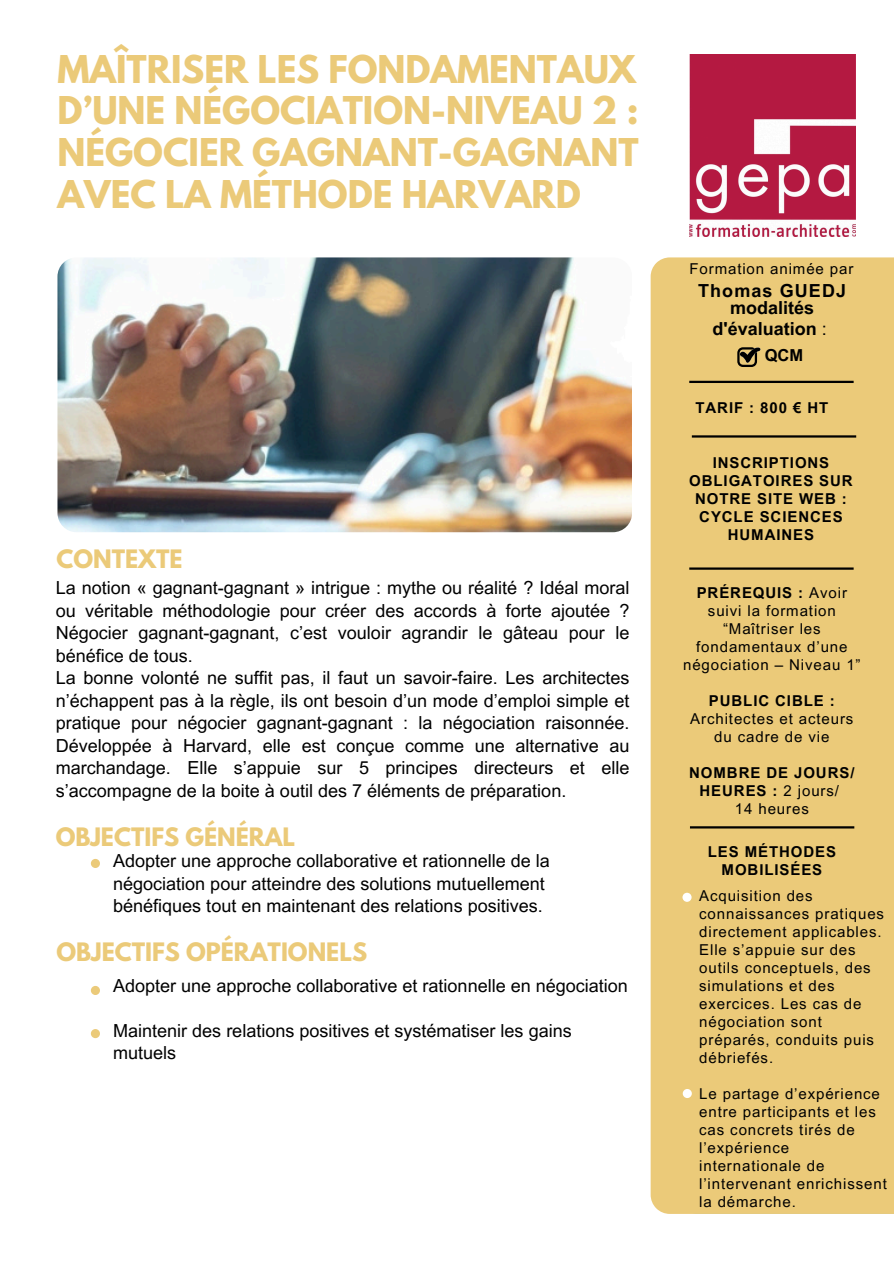
<style>
.page{position:relative;width:894px;height:1264px;background:#fff}
.page>*{position:absolute;margin:0;border:0;box-sizing:border-box;transform-origin:0 0}
.t1{font:700 33.9px/41.7px "League Spartan";color:#ebca79;text-align:justify}
.t2{font:700 22.5px "League Spartan";color:#ebca79}
.t3{font:18px/22.5px "Arial MT Pro";color:#000}
.t4{font:700 18px/21.3px "Arial MT Pro";color:#000;text-align:center}
.t5{font:700 18px "Arial MT Pro";letter-spacing:.06em;color:#000}
.t6{font:700 16.5px "Arial MT Pro";color:#000}
.t7{font:15px/18px "Arial MT Pro";letter-spacing:.06em;color:#000;text-align:center}
.t8{font:700 15px/18px "Arial MT Pro";letter-spacing:.06em;color:#000;text-align:center}
.s1{font-weight:400}
.s2{font-weight:700}
</style>
<div class="page">
<img style="left:57px;top:257px;width:574px;height:275px;border-radius:19px">
<img style="left:689px;top:54px;width:166px;height:183px">
<div style="left:91px;top:858px;width:9px;height:10px;background:#ebca79;border-radius:50%"></div>
<div style="left:91px;top:985px;width:9px;height:10px;background:#ebca79;border-radius:50%"></div>
<div style="left:91px;top:1029px;width:9px;height:9px;background:#ebca79;border-radius:50%"></div>
<div style="left:650px;top:257px;width:243px;height:956px;background:#ebca79"></div>
<hr style="left:689px;top:381px;width:164px;height:2px;background:#000">
<svg style="left:737px;top:347px;width:23px;height:20px"></svg>
<hr style="left:691px;top:435px;width:164px;height:2px;background:#000">
<hr style="left:689px;top:567px;width:164px;height:2px;background:#000">
<hr style="left:689px;top:826px;width:165px;height:2px;background:#000">
<div style="left:682px;top:892px;width:9px;height:9px;background:#fff;border-radius:50%"></div>
<svg style="left:682px;top:1088px;width:9px;height:10px"></svg>
<p class="t1" style="left:57px;top:53px;width:582px">MAÎTRISER LES FONDAMENTAUX D’UNE NÉGOCIATION-NIVEAU 2 :<br>NÉGOCIER GAGNANT-GAGNANT AVEC LA MÉTHODE HARVARD</p>
<h5 class="t2" style="left:56px;top:547px;width:128px">CONTEXTE</h5>
<h2 class="t3" style="left:56px;top:578px;width:575px">La notion « gagnant-gagnant » intrigue : mythe ou réalité ? Idéal moral ou véritable méthodologie pour créer des accords à forte ajoutée ?<br>Négocier gagnant-gagnant, c’est vouloir agrandir le gâteau pour le bénéfice de tous.<br>La bonne volonté ne suffit pas, il faut un savoir-faire. Les architectes n’échappent pas à la règle, ils ont besoin d’un mode d’emploi simple et pratique pour négocier gagnant-gagnant : la négociation raisonnée.<br>Développée à Harvard, elle est conçue comme une alternative au marchandage. Elle s’appuie sur 5 principes directeurs et elle s’accompagne de la boite à outil des 7 éléments de préparation.</h2>
<h2 class="t2" style="left:56px;top:826px;width:241px">OBJECTIFS GÉNÉRAL</h2>
<h5 class="t3" style="left:113px;top:852px;width:438px">Adopter une approche collaborative et rationnelle de la négociation pour atteindre des solutions mutuellement bénéfiques tout en maintenant des relations positives.</h5>
<h2 class="t2" style="left:56px;top:940px;width:312px">OBJECTIFS OPÉRATIONELS</h2>
<h5 class="t3" style="left:113px;top:976px;width:516px">Adopter une approche collaborative et rationnelle en négociation</h5>
<h5 class="t3" style="left:113px;top:1021px;width:460px">Maintenir des relations positives et systématiser les gains mutuels</h5>
<p class="t7" style="left:689px;top:261px;width:165px">Formation animée par</p>
<p class="t5" style="left:698px;top:283px;width:149px">Thomas GUEDJ</p>
<h6 class="t4" style="left:712px;top:299px;width:116px">modalités d'évaluation <span class="s1">:</span></h6>
<p class="t6" style="left:764px;top:349px;width:40px">QCM</p>
<p class="t8" style="left:695px;top:400px;width:134px">TARIF : 800 € HT</p>
<h4 class="t8" style="left:689px;top:455px;width:165px">INSCRIPTIONS<br>OBLIGATOIRES SUR<br>NOTRE SITE WEB :<br>CYCLE SCIENCES<br>HUMAINES</h4>
<h5 class="t7" style="left:683px;top:585px;width:179px"><span class="s2">PRÉREQUIS :</span> Avoir suivi la formation “Maîtriser les fondamentaux d’une négociation – Niveau 1”</h5>
<h3 class="t7" style="left:690px;top:693px;width:165px"><span class="s2">PUBLIC CIBLE :<br></span>Architectes et acteurs du cadre de vie</h3>
<p class="t8" style="left:689px;top:765px;width:167px">NOMBRE DE JOURS/<br>HEURES : <span class="s1">2 jours/</span></p>
<h6 class="t7" style="left:734px;top:801px;width:75px">14 heures</h6>
<p class="t8" style="left:707px;top:845px;width:130px">LES MÉTHODES<br>MOBILISÉES</p>
<p class="t7" style="left:699px;top:888px;width:186px;text-align:left">Acquisition des connaissances pratiques directement applicables.<br>Elle s’appuie sur des outils conceptuels, des simulations et des exercices. Les cas de négociation sont préparés, conduits puis débriefés.</p>
<p class="t7" style="left:699px;top:1086px;width:189px;text-align:left">Le partage d’expérience entre participants et les cas concrets tirés de l’expérience internationale de l’intervenant enrichissent la démarche.</p>
</div>
